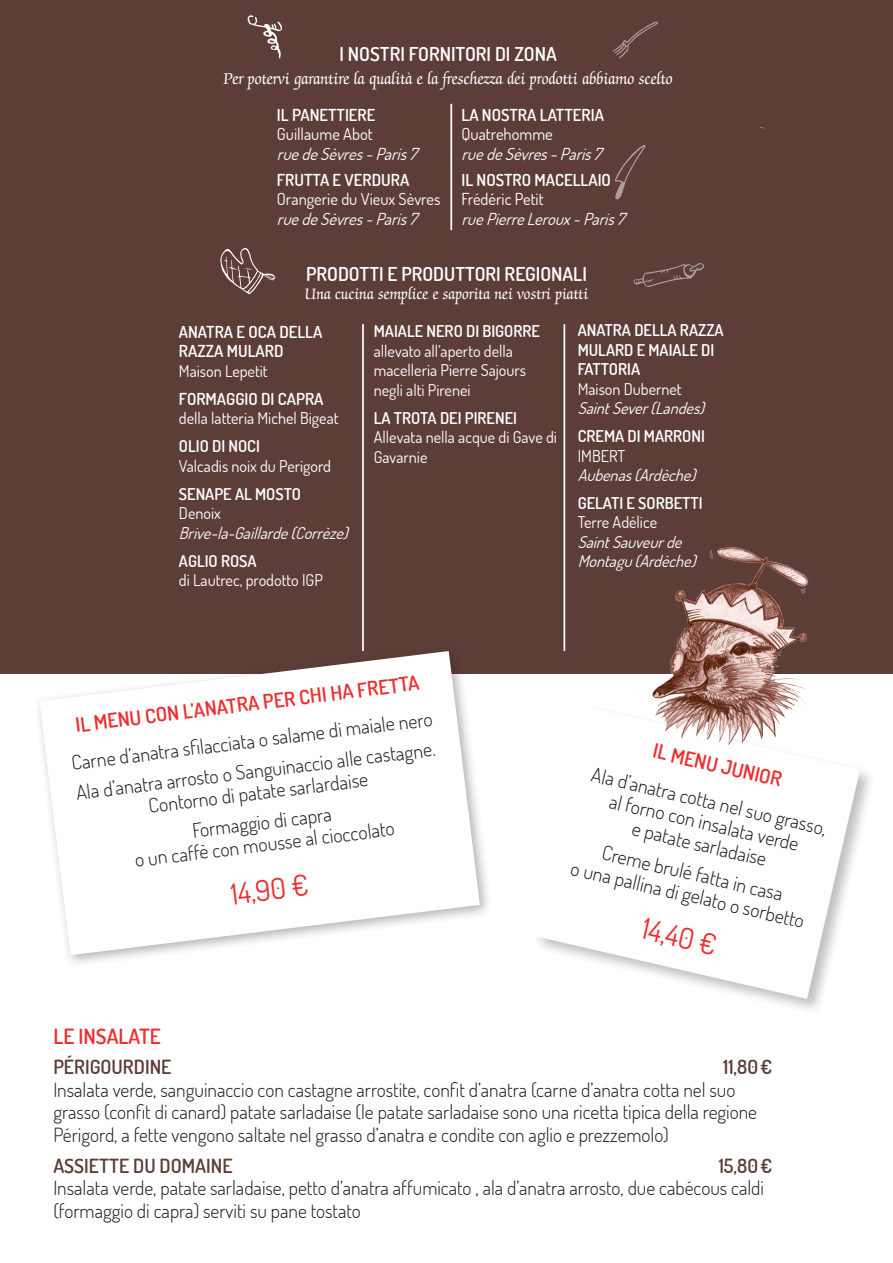
<style>
.page{position:relative;width:893px;height:1263px;background:#fff}
.page>*{position:absolute;margin:0;border:0;box-sizing:border-box;transform-origin:0 0}
.t1{font:29.1px "Dosis";color:#ee2d2f}
.t2{font:600 21px "Dosis";color:#ee2d2f}
.t3{font:300 19.95px/21.8px "Dosis";color:#231f20;text-align:center}
.t4{font:600 19.95px "Dosis";color:#ee2d2f}
.t5{font:300 19.5px/22.5px "Dosis";color:#231f20}
.t6{font:600 19.5px "Dosis";color:#5d3d38}
.t7{font:600 19.05px "Dosis";color:#fff}
.t8{font:18px "Zapf Chancery Std";color:#fff}
.t9{font:17.4px "Zapf Chancery Std";color:#fff}
.t10{font:italic 16.5px/19.5px "Dosis";color:#fff}
.t11{font:600 16.5px/19.5px "Dosis";color:#fff}
.t12{font:16.5px/19.5px "Dosis";color:#fff}
.t13{font:16.2px/19.5px "Dosis";color:#fff}
.t14{font:italic 16.2px/19.5px "Dosis";color:#fff}
.t15{font:600 16.2px/19.5px "Dosis";color:#fff}
.s1{font-weight:600;font-style:normal}
.s2{font-style:normal}
.s3{font-weight:600}
</style>
<div class="page">
<div style="left:0;top:0;width:893px;height:673px;background:#5d3d38"></div>
<svg style="left:539px;top:772px;width:321px;height:227px"></svg>
<img style="left:640px;top:547px;width:175px;height:198px">
<svg style="left:633px;top:263px;width:71px;height:24px"></svg>
<svg style="left:220px;top:248px;width:55px;height:46px"></svg>
<hr style="left:563px;top:324px;width:2px;height:327px;background:#fff">
<hr style="left:362px;top:324px;width:2px;height:327px;background:#fff">
<div style="left:33px;top:645px;width:460px;height:323px;background:#231f20;opacity:.34"></div>
<svg style="left:39px;top:651px;width:441px;height:304px"></svg>
<svg style="left:615px;top:145px;width:31px;height:54px"></svg>
<hr style="left:450px;top:104px;width:2px;height:126px;background:#fff">
<svg style="left:613px;top:22px;width:45px;height:36px"></svg>
<svg style="left:247px;top:15px;width:35px;height:43px"></svg>
<p class="t7" style="left:340px;top:41px;width:219px">I NOSTRI FORNITORI DI ZONA</p>
<p class="t8" style="left:223px;top:69px;width:451px">Per potervi garantire la qualità e la freschezza dei prodotti abbiamo scelto</p>
<p class="t10" style="left:277px;top:105px;width:147px"><span class="s1">IL PANETTIERE<br></span><span class="s2">Guillaume Abot </span>ruedeSèvres-Paris7</p>
<p class="t10" style="left:461px;top:105px;width:147px"><span class="s1">LA NOSTRA LATTERIA<br></span><span class="s2">Quatrehomme </span>ruedeSèvres-Paris7</p>
<p class="t12" style="left:277px;top:169px;width:165px"><span class="s3">FRUTTA E VERDURA<br></span>Orangerie du Vieux Sèvres</p>
<p class="t10" style="left:277px;top:208px;width:147px">ruedeSèvres-Paris7</p>
<p class="t10" style="left:461px;top:169px;width:170px"><span class="s1">IL NOSTRO MACELLAIO<br></span><span class="s2">Frédéric Petit </span>ruePierreLeroux-Paris7</p>
<p class="t7" style="left:306px;top:262px;width:282px">PRODOTTI E PRODUTTORI REGIONALI</p>
<p class="t9" style="left:305px;top:285px;width:285px">Una cucina semplice e saporita nei vostri piatti</p>
<p class="t11" style="left:179px;top:322px;width:145px">ANATRA E OCA DELLA<br>RAZZA MULARD</p>
<p class="t13" style="left:179px;top:361px;width:90px">Maison Lepetit</p>
<p class="t11" style="left:179px;top:389px;width:146px">FORMAGGIO DI CAPRA</p>
<p class="t13" style="left:179px;top:408px;width:161px">della latteria Michel Bigeat</p>
<p class="t13" style="left:179px;top:436px;width:154px"><span class="s3">OLIO DI NOCI<br></span>Valcadis noix du Perigord</p>
<p class="t14" style="left:179px;top:483px;width:176px"><span class="s1">SENAPE AL MOSTO<br></span><span class="s2">Denoix<br></span>Brive-la-Gaillarde(Corrèze)</p>
<p class="t13" style="left:179px;top:550px;width:145px"><span class="s3">AGLIO ROSA<br></span>di Lautrec, prodotto IGP</p>
<p class="t15" style="left:374px;top:321px;width:168px">MAIALE NERO DI BIGORRE</p>
<p class="t13" style="left:374px;top:340px;width:154px">allevato all’aperto della macelleria Pierre Sajours negli alti Pirenei</p>
<p class="t15" style="left:374px;top:408px;width:145px">LA TROTA DEI PIRENEI</p>
<p class="t13" style="left:374px;top:427px;width:185px">Allevata nella acque di Gave di<br>Gavarnie</p>
<p class="t15" style="left:578px;top:320px;width:148px">ANATRA DELLA RAZZA<br>MULARD E MAIALE DI<br>FATTORIA</p>
<p class="t13" style="left:578px;top:379px;width:106px">Maison Dubernet</p>
<p class="t14" style="left:578px;top:398px;width:133px">SaintSever(Landes)</p>
<p class="t14" style="left:578px;top:426px;width:129px"><span class="s1">CREMA DI MARRONI<br></span><span class="s2">IMBERT<br></span>Aubenas(Ardèche)</p>
<p class="t15" style="left:578px;top:493px;width:127px">GELATI E SORBETTI</p>
<p class="t14" style="left:578px;top:512px;width:125px"><span class="s2">Terre Adélice<br></span>SaintSauveurde<br>Montagu(Ardèche)</p>
<p class="t4" style="left:74px;top:712px;width:348px;rotate:-7deg">IL MENU CON L’ANATRA PER CHI HA FRETTA</p>
<p class="t3" style="left:70px;top:751px;width:365px;rotate:-7deg">Carne d’anatra sfi lacciata o salame di maiale nero</p>
<p class="t3" style="left:75px;top:781px;width:363px;rotate:-7deg">Ala d’anatra arrosto o Sanguinaccio alle castagne.<br>Contorno di patate sarlardaise</p>
<p class="t3" style="left:131px;top:827px;width:263px;rotate:-7deg">Formaggio di capra<br>o un caffè con mousse al cioccolato</p>
<p class="t1" style="left:229px;top:875px;width:79px;rotate:-7deg">14,90 €</p>
<p class="t2" style="left:53px;top:1023px;width:109px">LE INSALATE</p>
<p class="t4" style="left:656px;top:738px;width:133px;rotate:13deg">IL MENU JUNIOR</p>
<p class="t3" style="left:594px;top:763px;width:242px;rotate:13deg">Ala d’anatra cotta nel suo grasso, al forno con insalata verde<br>e patate sarladaise</p>
<p class="t3" style="left:579px;top:835px;width:241px;rotate:13deg">Creme brulé fatta in casa<br>o una pallina di gelato o sorbetto</p>
<p class="t1" style="left:647px;top:909px;width:77px;rotate:13deg">14,40 €</p>
<p class="t6" style="left:53px;top:1054px;width:120px">PÉRIGOURDINE</p>
<p class="t6" style="left:723px;top:1054px;width:51px">11,80€</p>
<p class="t5" style="left:53px;top:1078px;width:705px">Insalata verde, sanguinaccio con castagne arrostite, confit d’anatra (carne d’anatra cotta nel suo grasso (confit di canard) patate sarladaise (le patate sarladaise sono una ricetta tipica della regione<br>Périgord, a fette vengono saltate nel grasso d’anatra e condite con aglio e prezzemolo)</p>
<p class="t6" style="left:53px;top:1153px;width:181px">ASSIETTE DU DOMAINE</p>
<p class="t6" style="left:719px;top:1153px;width:55px">15,80€</p>
<p class="t5" style="left:53px;top:1176px;width:712px">Insalata verde, patate sarladaise, petto d’anatra affumicato , ala d’anatra arrosto, due cabécous caldi (formaggio di capra) serviti su pane tostato</p>
</div>
